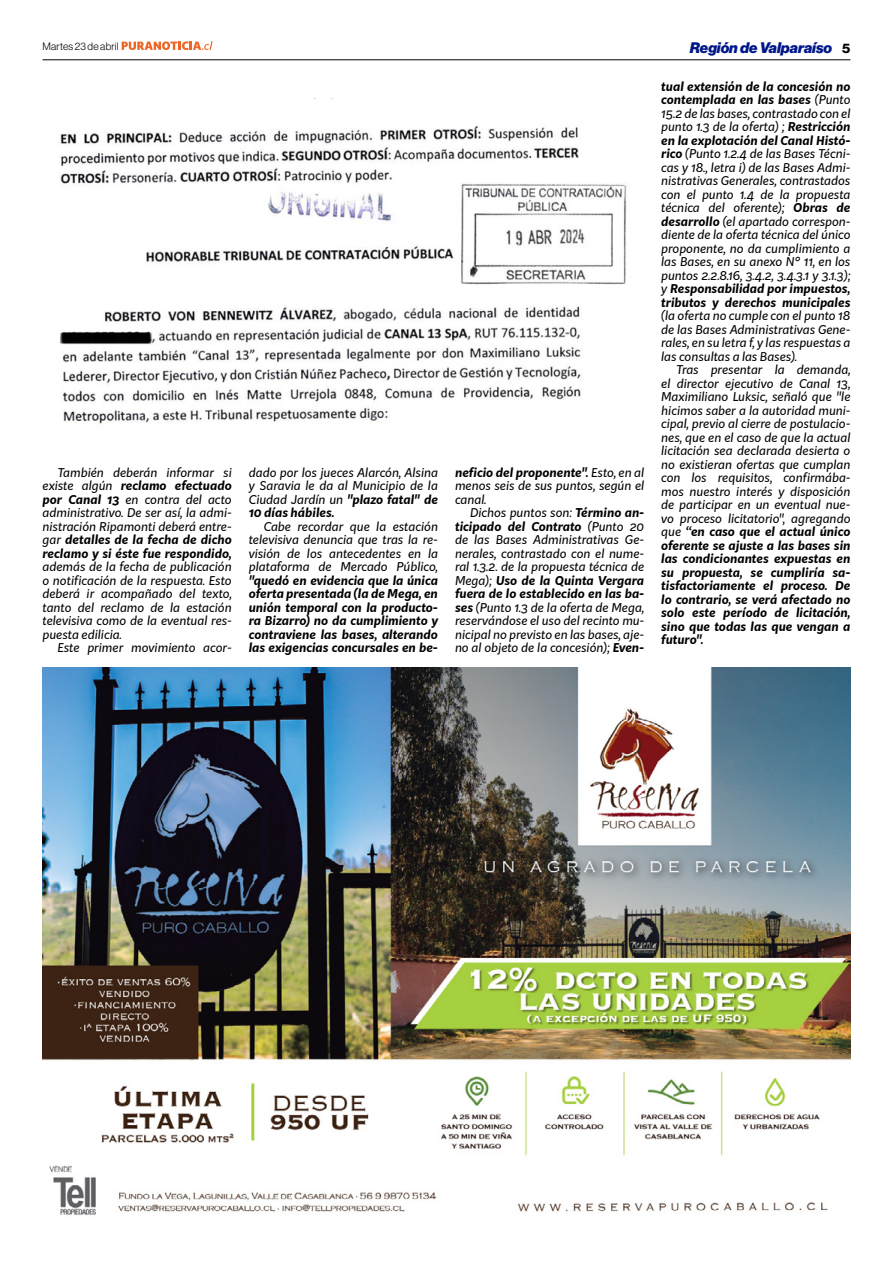
<style>
.page{position:relative;width:893px;height:1263px;background:#fff}
.page>*{position:absolute;margin:0;border:0;box-sizing:border-box;transform-origin:0 0}
.t1{font:15px "N Haas Grotesk DS Pro 96 Blk It";color:#00178a}
.t2{font:italic 12px/13.5px "Kit Sans";color:#000;text-align:justify}
.t3{font:italic 700 12px/13.5px "Kit Sans";color:#000;text-align:justify}
.t4{font:10.5px "N Haas Grotesk DS Pro 45 Lt";letter-spacing:.015em;color:#000}
.s1{font-family:"N Haas Grotesk DS Pro 75 Bd";font-size:13.5px;color:#000}
.s2{font-weight:700}
</style>
<div class="page">
<img style="left:60px;top:126px;width:567px;height:298px">
<hr style="left:43px;top:59px;width:807px;height:1px;background:#000">
<svg style="left:122px;top:41px;width:91px;height:9px"></svg>
<img style="left:43px;top:668px;width:807px;height:547px">
<p class="t4" style="left:43px;top:40px;width:78px">Martes 23 de abril</p>
<p class="t1" style="left:690px;top:39px;width:162px">Región de Valparaíso <span class="s1">5</span></p>
<p class="t2" style="left:43px;top:465px;width:191px;text-indent:15px">También deberán informar si existe algún <span class="s2">reclamo efectuado por Canal 13</span> en contra del acto administrativo. De ser así, la admi&shy;nistración Ripamonti deberá entre&shy;gar <span class="s2">detalles de la fecha de dicho reclamo y si éste fue respondido,</span></p>
<p class="t2" style="left:43px;top:559px;width:191px">además de la fecha de publicación o notificación de la respuesta. Esto deberá ir acompañado del texto, tanto del reclamo de la estación televisiva como de la eventual res&shy;puesta edilicia.</p>
<p class="t2" style="left:58px;top:640px;width:176px">Este primer movimiento acor-</p>
<p class="t2" style="left:249px;top:465px;width:191px">dado por los jueces Alarcón, Alsina y Saravia le da al Municipio de la Ciudad Jardín un <span class="s2">"plazo fatal" de 10 días hábiles.</span></p>
<p class="t2" style="left:249px;top:519px;width:191px;text-indent:15px">Cabe recordar que la estación televisiva denuncia que tras la re&shy;visión de los antecedentes en la plataforma de Mercado Público,</p>
<p class="t3" style="left:249px;top:572px;width:191px">"quedó en evidencia que la única oferta presentada (la de Mega, en unión temporal con la producto&shy;ra Bizarro) no da cumplimiento y contraviene las bases, alterando las exigencias concursales en be-</p>
<p class="t2" style="left:455px;top:465px;width:191px"><span class="s2">neficio del proponente".</span> Esto, en al menos seis de sus puntos, según el canal.</p>
<p class="t2" style="left:455px;top:505px;width:191px;text-indent:15px">Dichos puntos son: <span class="s2">Término an&shy;ticipado del Contrato</span> (Punto 20 de las Bases Administrativas Ge&shy;nerales, contrastado con el nume&shy;ral 1.3.2. de la propuesta técnica de Mega); <span class="s2">Uso de la Quinta Vergara fuera de lo establecido en las ba&shy;ses</span> (Punto 1.3 de la oferta de Mega, reservándose el uso del recinto mu&shy;nicipal no previsto en las bases, aje&shy;no al objeto de la concesión); <span class="s2">Even-</span></p>
<p class="t2" style="left:661px;top:79px;width:191px"><span class="s2">tual extensión de la concesión no contemplada en las bases</span> (Punto 15.2 de las bases, contrastado con el punto 1.3 de la oferta) ; <span class="s2">Restricción en la explotación del Canal Histó&shy;rico</span> (Punto 1.2.4 de las Bases Técni&shy;cas y 18., letra i) de las Bases Admi&shy;nistrativas Generales, contrastados con el punto 1.4 de la propuesta técnica del oferente); <span class="s2">Obras de desarrollo</span> (el apartado correspon&shy;diente de la oferta técnica del único proponente, no da cumplimiento a las Bases, en su anexo N° 11, en los puntos 2.2.8.16, 3.4.2, 3.4.3.1 y 3.1.3); y <span class="s2">Responsabilidad por impuestos, tributos y derechos municipales</span></p>
<p class="t2" style="left:661px;top:308px;width:191px">(la oferta no cumple con el punto 18 de las Bases Administrativas Gene&shy;rales, en su letra f, y las respuestas a las consultas a las Bases).</p>
<p class="t2" style="left:661px;top:362px;width:191px;text-indent:15px">Tras presentar la demanda, el director ejecutivo de Canal 13, Maximiliano Luksic, señaló que "le hicimos saber a la autoridad muni&shy;cipal, previo al cierre de postulacio&shy;nes, que en el caso de que la actual licitación sea declarada desierta o no existieran ofertas que cumplan con los requisitos, confirmába&shy;mos nuestro interés y disposición de participar en un eventual nue&shy;vo proceso licitatorio", agregando que <span class="s2">“en caso que el actual único oferente se ajuste a las bases sin las condicionantes expuestas en su propuesta, se cumpliría sa&shy;tisfactoriamente el proceso. De lo contrario, se verá afectado no solo este período de licitación, sino que todas las que vengan a futuro".</span></p>
</div>
